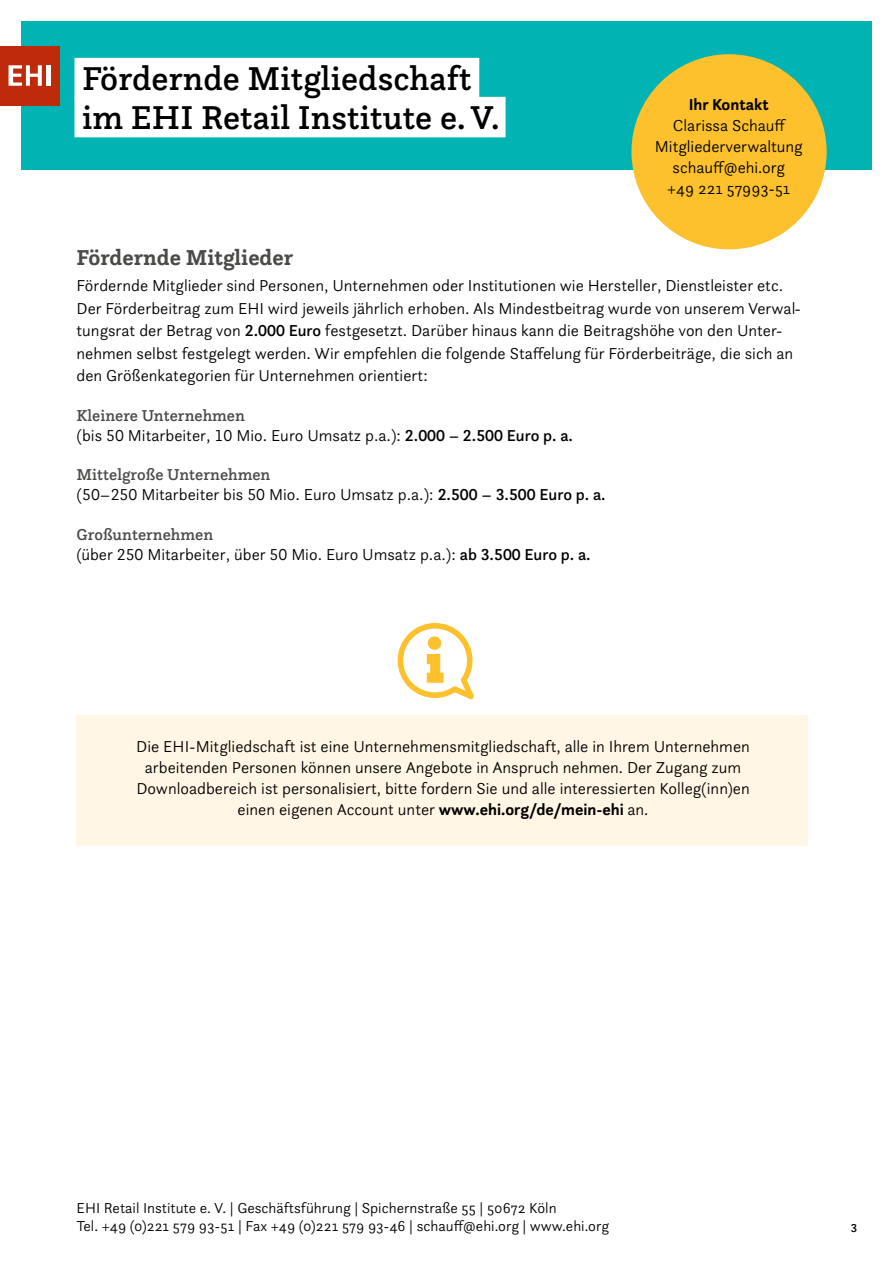
<style>
.page{position:relative;width:893px;height:1263px;background:#fff}
.page>*{position:absolute;margin:0;border:0;box-sizing:border-box;transform-origin:0 0}
.t1{font:500 34.5px/39px "Questa Slab";color:#000}
.t2{font:700 22.5px "Questa Slab";color:#4a4a49}
.t3{font:300 16.5px/21px "Questa Sans";color:#000;text-align:center}
.t4{font:500 16.5px "Questa Slab";color:#4a4a49}
.t5{font:700 16.5px "Questa Sans";color:#000}
.t6{font:300 15px/18px "Questa Sans";color:#000}
.t7{font:500 12px "Questa Slab";color:#000}
.s1{font-weight:500}
.s2{font-weight:700}
</style>
<div class="page">
<div style="left:21px;top:21px;width:851px;height:149px;background:#02b3b3"></div>
<div style="left:0;top:46px;width:60px;height:59px;background:#bd2b0b"></div>
<div style="left:46px;top:65px;width:5px;height:21px;background:#fff"></div>
<svg style="left:9px;top:65px;width:33px;height:21px"></svg>
<div style="left:74px;top:58px;width:405px;height:40px;background:#fff"></div>
<div style="left:74px;top:97px;width:432px;height:40px;background:#fff"></div>
<div style="left:77px;top:715px;width:731px;height:131px;background:#fff6e5"></div>
<div style="left:631px;top:54px;width:196px;height:195px;background:#fcc12c;border-radius:50%"></div>
<svg style="left:398px;top:623px;width:76px;height:76px"></svg>
<h1 class="t1" style="left:82px;top:58px;width:419px">Fördernde Mitgliedschaft im EHI Retail Institute e. V.</h1>
<p class="t5" style="left:689px;top:94px;width:82px">Ihr Kontakt</p>
<p class="t3" style="left:655px;top:114px;width:149px">Clarissa Schauff<br>Mitgliederverwaltung schauff@ehi.org<br>+49 221 57993-51</p>
<h2 class="t2" style="left:77px;top:243px;width:218px">Fördernde Mitglieder</h2>
<p class="t3" style="left:77px;top:274px;width:725px;line-height:22.5px;text-align:left">Fördernde Mitglieder sind Personen, Unternehmen oder Institutionen wie Hersteller, Dienstleister etc.<br>Der Förderbeitrag zum EHI wird jeweils jährlich erhoben. Als Mindestbeitrag wurde von unserem Verwal&shy;tungsrat der Betrag von <span class="s1">2.000 Euro</span> festgesetzt. Darüber hinaus kann die Beitragshöhe von den Unter&shy;nehmen selbst festgelegt werden. Wir empfehlen die folgende Staffelung für Förderbeiträge, die sich an den Größenkategorien für Unternehmen orientiert:</p>
<p class="t4" style="left:77px;top:405px;width:170px">Kleinere Unternehmen</p>
<p class="t3" style="left:77px;top:424px;width:498px">(bis 50 Mitarbeiter, 10 Mio. Euro Umsatz p.a.): <span class="s1">2.000 – 2.500 Euro p. a.</span></p>
<p class="t4" style="left:77px;top:464px;width:195px">Mittelgroße Unternehmen</p>
<p class="t3" style="left:77px;top:484px;width:531px">(50–250 Mitarbeiter bis 50 Mio. Euro Umsatz p.a.): <span class="s1">2.500 – 3.500 Euro p. a.</span></p>
<p class="t4" style="left:77px;top:524px;width:138px">Großunternehmen</p>
<p class="t3" style="left:77px;top:543px;width:516px">(über 250 Mitarbeiter, über 50 Mio. Euro Umsatz p.a.): <span class="s1">ab 3.500 Euro p. a.</span></p>
<p class="t3" style="left:136px;top:735px;width:615px">Die EHI-Mitgliedschaft ist eine Unternehmensmitgliedschaft, alle in Ihrem Unternehmen arbeitenden Personen können unsere Angebote in Anspruch nehmen. Der Zugang zum Downloadbereich ist personalisiert, bitte fordern Sie und alle interessierten Kolleg(inn)en einen eigenen Account unter <span class="s2">www.ehi.org/de/mein-ehi</span> an.</p>
<p class="t6" style="left:77px;top:1199px;width:534px">EHI Retail Institute e. V. | Geschäftsführung | Spichernstraße 55 | 50672 Köln<br>Tel. +49 (0)221 579 93-51 | Fax +49 (0)221 579 93-46 | schauff@ehi.org | www.ehi.org</p>
<p class="t7" style="left:851px;top:1220px;width:8px">3</p>
</div>
